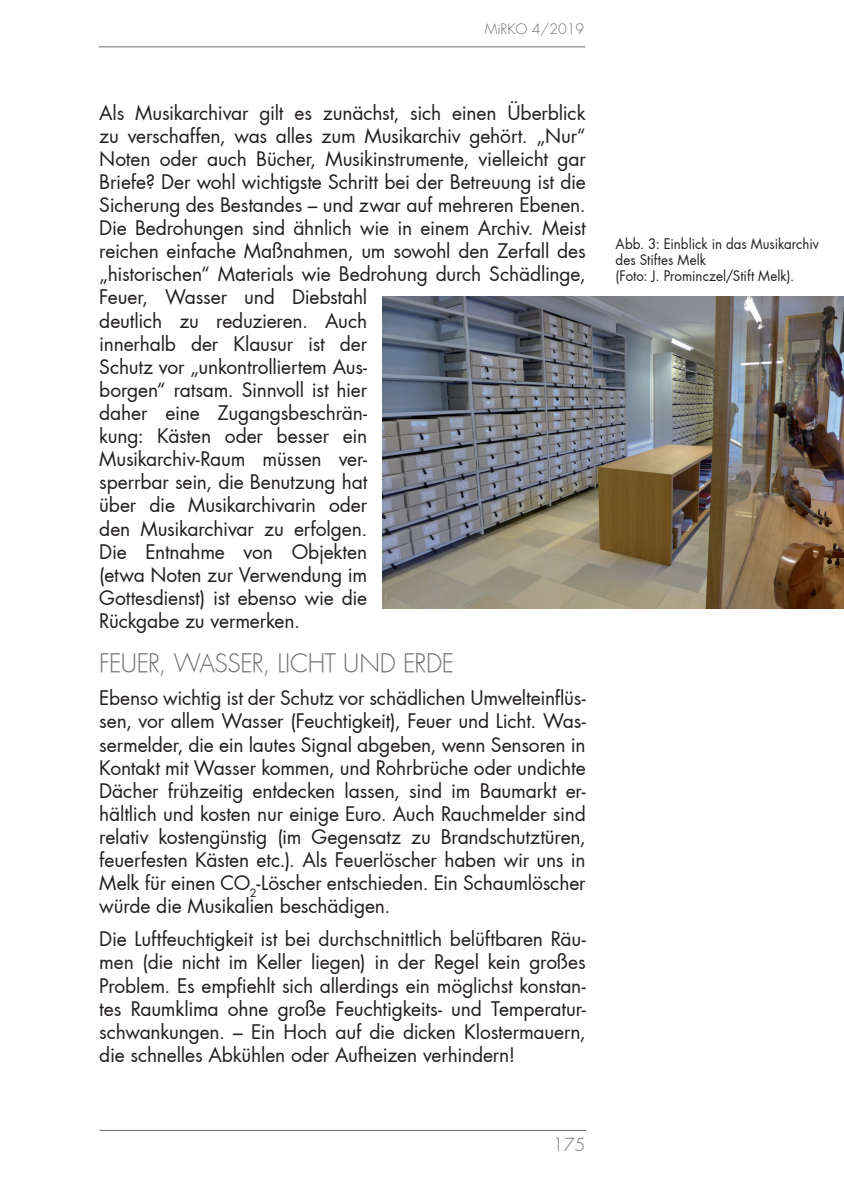
<style>
.page{position:relative;width:844px;height:1191px;background:#fff}
.page>*{position:absolute;margin:0;border:0;box-sizing:border-box;transform-origin:0 0}
.t1{font:300 24.5px "Futura";letter-spacing:-.02em;color:#6d6e71}
.t2{font:19.25px/23.1px "Futura";letter-spacing:-.01em;color:#231f20;text-align:justify}
.t3{font:300 17.5px "Futura";color:#6d6e71}
.t4{font:14px/15.8px "Futura";color:#231f20;scale:.95 1}
.t5{font:300 14px "Futura";color:#6d6e71}
</style>
<div class="page">
<hr style="left:99px;top:1130px;width:487px;height:1px;background:#6d6e71">
<hr style="left:98px;top:47px;width:487px;height:1px;background:#6d6e71">
<img style="left:382px;top:296px;width:461px;height:313px">
<p class="t5" style="left:484px;top:20px;width:101px">MiRKO 4/2019</p>
<p class="t2" style="left:99px;top:101px;width:488px;text-align:left">Als Musikarchivar gilt es zunächst, sich einen Überblick zu verschaffen, was alles zum Musikarchiv gehört. „Nur“ Noten oder auch Bücher, Musikinstrumente, vielleicht gar Briefe? Der wohl wichtigste Schritt bei der Betreuung ist die Sicherung des Bestandes – und zwar auf mehreren Ebenen.<br>Die Bedrohungen sind ähnlich wie in einem Archiv. Meist reichen einfache Maßnahmen, um sowohl den Zerfall des „historischen“ Materials wie Bedrohung durch Schädlinge, Feuer, Wasser und Diebstahl<br>deutlich zu reduzieren. Auch<br>innerhalb der Klausur ist der<br>Schutz vor „unkontrolliertem Aus-<br>borgen“ ratsam. Sinnvoll ist hier<br>daher eine Zugangsbeschrän-<br>kung: Kästen oder besser ein<br>Musikarchiv-Raum müssen ver-<br>sperrbar sein, die Benutzung hat<br>über die Musikarchivarin oder<br>den Musikarchivar zu erfolgen.<br>Die Entnahme von Objekten<br>(etwa Noten zur Verwendung im<br>Gottesdienst) ist ebenso wie die<br>Rückgabe zu vermerken.</p>
<p class="t1" style="left:99px;top:647px;width:356px">FEUER, WASSER, LICHT UND ERDE</p>
<p class="t2" style="left:99px;top:686px;width:488px">Ebenso wichtig ist der Schutz vor schädlichen Umwelteinflüs&shy;sen, vor allem Wasser (Feuchtigkeit), Feuer und Licht. Was&shy;sermelder, die ein lautes Signal abgeben, wenn Sensoren in Kontakt mit Wasser kommen, und Rohrbrüche oder undichte Dächer frühzeitig entdecken lassen, sind im Baumarkt er&shy;hältlich und kosten nur einige Euro. Auch Rauchmelder sind relativ kostengünstig (im Gegensatz zu Brandschutztüren, feuerfesten Kästen etc.). Als Feuerlöscher haben wir uns in Melk für einen CO<sub>2</sub>-Löscher entschieden. Ein Schaumlöscher würde die Musikalien beschädigen.</p>
<p class="t2" style="left:99px;top:927px;width:488px">Die Luftfeuchtigkeit ist bei durchschnittlich belüftbaren Räu&shy;men (die nicht im Keller liegen) in der Regel kein großes Problem. Es empfiehlt sich allerdings ein möglichst konstan&shy;tes Raumklima ohne große Feuchtigkeits- und Temperatur&shy;schwankungen. – Ein Hoch auf die dicken Klostermauern, die schnelles Abkühlen oder Aufheizen verhindern!</p>
<p class="t4" style="left:615px;top:236px;width:216px">Abb. 3: Einblick in das Musikarchiv des Stiftes Melk<br>(Foto: J. Prominczel/Stift Melk).</p>
<p class="t3" style="left:552px;top:1134px;width:34px">175</p>
</div>
